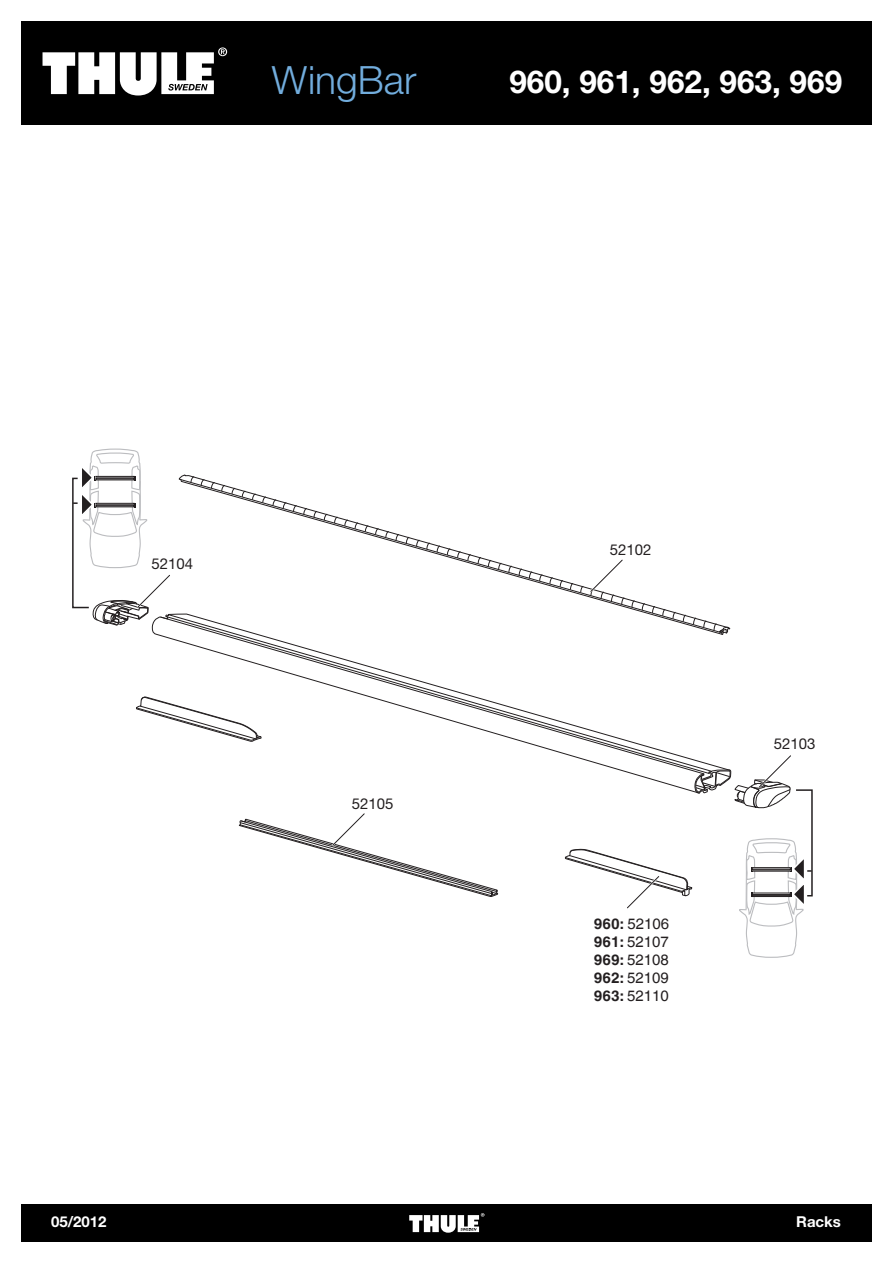
<style>
.page{position:relative;width:893px;height:1263px;background:#fff}
.page>*{position:absolute;margin:0;border:0;box-sizing:border-box;transform-origin:0 0}
.Rubrik_höger{font:300 39px "Helvetica Neue";color:#72addd}
.Rubrik_höger-2{font:700 31.5px "Helvetica Neue";color:#fff}
.t1{font:15px "Helvetica World";color:#231f20}
.t2{font:15px "Helvetica Neue";color:#231f20}
.sidfot_vänster{font:700 15px "Helvetica Neue";color:#fff}
.sidfot{font:700 15px "Helvetica Neue";color:#fff}
.s1{font-weight:700}
</style>
<div class="page">
<div style="left:21px;top:21px;width:851px;height:103px;background:#000"></div>
<div style="left:22px;top:1204px;width:850px;height:38px;background:#000"></div>
<svg style="left:409px;top:1213px;width:75px;height:20px"></svg>
<svg style="left:43px;top:47px;width:184px;height:49px"></svg>
<svg style="left:168px;top:614px;width:397px;height:141px"></svg>
<svg style="left:190px;top:476px;width:539px;height:159px"></svg>
<svg style="left:588px;top:558px;width:37px;height:36px"></svg>
<svg style="left:239px;top:813px;width:259px;height:84px"></svg>
<svg style="left:136px;top:696px;width:126px;height:46px"></svg>
<svg style="left:72px;top:448px;width:100px;height:178px"></svg>
<svg style="left:565px;top:722px;width:248px;height:236px"></svg>
<p class="Rubrik_höger" style="left:272px;top:56px;width:146px">WingBar</p>
<p class="Rubrik_höger-2" style="left:509px;top:62px;width:334px">960, 961, 962, 963, 969</p>
<p class="t2" style="left:151px;top:555px;width:43px">52104</p>
<p class="t2" style="left:352px;top:794px;width:43px">52105</p>
<p class="t2" style="left:610px;top:541px;width:43px">52102</p>
<p class="t1" style="left:594px;top:915px;width:77px"><span class="s1">960:</span> 52106</p>
<p class="t1" style="left:594px;top:933px;width:77px"><span class="s1">961:</span> 52107</p>
<p class="t1" style="left:594px;top:951px;width:77px"><span class="s1">969:</span> 52108</p>
<p class="t1" style="left:594px;top:969px;width:77px"><span class="s1">962:</span> 52109</p>
<p class="t1" style="left:594px;top:987px;width:77px"><span class="s1">963:</span> 52110</p>
<p class="t2" style="left:774px;top:734px;width:43px">52103</p>
<p class="sidfot_vänster" style="left:51px;top:1213px;width:57px">05/2012</p>
<p class="sidfot" style="left:796px;top:1212px;width:46px">Racks</p>
</div>
